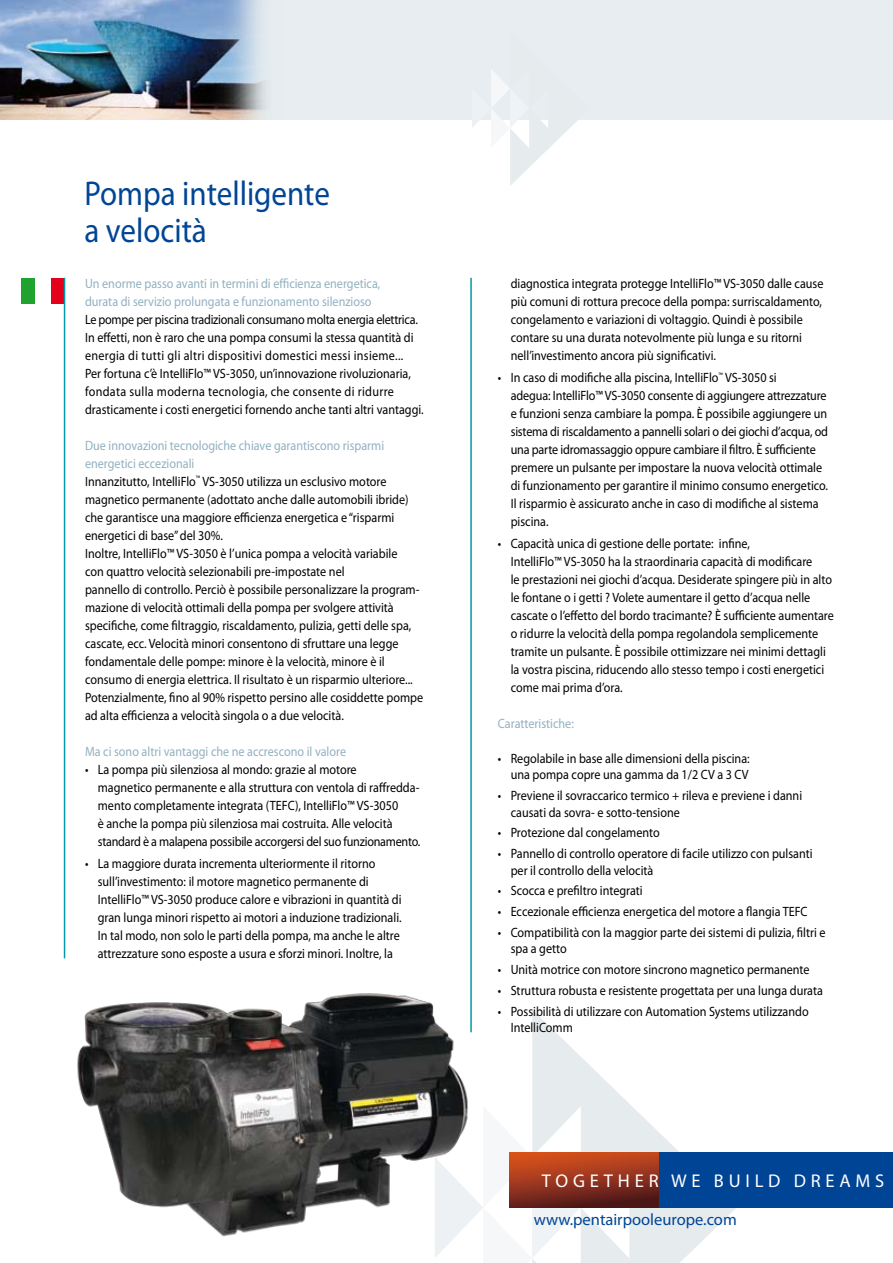
<style>
.page{position:relative;width:893px;height:1263px;background:#fff}
.page>*{position:absolute;margin:0;border:0;box-sizing:border-box;transform-origin:0 0}
.t1{font:34.5px/37.5px "Myriad Pro";color:#004595;scale:.9 1}
.t2{font:18.45px "Myriad Pro";letter-spacing:.26em;color:#fff}
.t3{font:16.5px "Myriad Pro";color:#004595}
.t4{font:13.5px/18px "Myriad Pro";color:#000;scale:.9 1}
.t5{font:13.5px/18px "Myriad Pro";color:#92b1c1;scale:.9 1}
.s1{color:#92b1c1}
</style>
<div class="page">
<div style="left:0;top:0;width:893px;height:119px;background:#e7edf0"></div>
<svg style="left:532px;top:1010px;width:204px;height:253px"></svg>
<img style="left:0;top:0;width:266px;height:119px">
<div style="left:658px;top:1152px;width:235px;height:56px;background:#004595"></div>
<div style="left:51px;top:278px;width:13px;height:25px;background:#e2001a"></div>
<div style="left:21px;top:278px;width:14px;height:25px;background:#1fa22e"></div>
<svg style="left:472px;top:70px;width:118px;height:116px"></svg>
<hr style="left:470px;top:278px;width:2px;height:754px;background:#0099a5">
<hr style="left:64px;top:278px;width:1px;height:680px;background:#0099a5">
<img style="left:77px;top:977px;width:406px;height:274px">
<svg style="left:509px;top:1152px;width:149px;height:56px;background:#92341c"></svg>
<h1 class="t1" style="left:84px;top:174px;width:274px">Pompa intelligente a velocità</h1>
<p class="t5" style="left:85px;top:274px;width:330px">Un enorme passo avanti in termini di efficienza energetica, durata di servizio prolungata e funzionamento silenzioso</p>
<p class="t4" style="left:85px;top:310px;width:378px">Le pompe per piscina tradizionali consumano molta energia elettrica.<br>I n effetti, non è raro che una pompa consumi la stessa quantità di energia di tutti gli altri dispositivi domestici messi insieme...<br>Per fortuna c’è I ntelliFlo™ VS-3050, un’innovazione rivoluzionaria, fondata sulla moderna tecnologia, che consente di ridurre drasticamente i costi energetici fornendo anche tanti altri vantaggi.</p>
<p class="t4" style="left:85px;top:436px;width:377px"><span class="s1">Due innovazioni tecnologiche chiave garantiscono risparmi energetici eccezionali<br></span>I nnanzitutto, I ntelliFlo<sup>™</sup> VS-3050 utilizza un esclusivo motore magnetico permanente (adottato anche dalle automobili ibride) che garantisce una maggiore efficienza energetica e “risparmi energetici di base” del 30%.<br>I noltre, I ntelliFlo™ VS-3050 è l’unica pompa a velocità variabile<br>con quattro velocità selezionabili pre-impostate nel<br>pannello di controllo. Perciò è possibile personalizzare la program&shy;mazione di velocità ottimali della pompa per svolgere attività specifiche, come filtraggio, riscaldamento, pulizia, getti delle spa, cascate, ecc. Velocità minori consentono di sfruttare una legge fondamentale delle pompe: minore è la velocità, minore è il consumo di energia elettrica. I l risultato è un risparmio ulteriore...<br>Potenzialmente, fino al 90% rispetto persino alle cosiddette pompe ad alta efficienza a velocità singola o a due velocità.</p>
<p class="t5" style="left:85px;top:742px;width:292px">Ma ci sono altri vantaggi che ne accrescono il valore</p>
<p class="t4" style="left:98px;top:760px;width:360px;text-indent:-13px">• La pompa più silenziosa al mondo: grazie al motore<br>magnetico permanente e alla struttura con ventola di raffredda&shy;mento completamente integrata (TEFC), I ntelliFlo™ VS-3050<br>è anche la pompa più silenziosa mai costruita. Alle velocità standard è a malapena possibile accorgersi del suo funzionamento.</p>
<p class="t4" style="left:98px;top:854px;width:339px;text-indent:-13px">• La maggiore durata incrementa ulteriormente il ritorno sull’investimento: il motore magnetico permanente di<br>I ntelliFlo™ VS-3050 produce calore e vibrazioni in quantità di gran lunga minori rispetto ai motori a induzione tradizionali.<br>I n tal modo, non solo le parti della pompa, ma anche le altre attrezzature sono esposte a usura e sforzi minori. I noltre, la</p>
<p class="t4" style="left:511px;top:274px;width:349px">diagnostica integrata protegge I ntelliFlo™ VS-3050 dalle cause più comuni di rottura precoce della pompa: surriscaldamento, congelamento e variazioni di voltaggio. Quindi è possibile contare su una durata notevolmente più lunga e su ritorni nell’investimento ancora più significativi.</p>
<p class="t4" style="left:511px;top:368px;width:354px;text-indent:-13px">• I n caso di modifiche alla piscina, I ntelliFlo<sup>™</sup> VS-3050 si<br>adegua: I ntelliFlo™ VS-3050 consente di aggiungere attrezzature e funzioni senza cambiare la pompa. È possibile aggiungere un sistema di riscaldamento a pannelli solari o dei giochi d’acqua, od una parte idromassaggio oppure cambiare il filtro. È sufficiente premere un pulsante per impostare la nuova velocità ottimale di funzionamento per garantire il minimo consumo energetico.<br>I l risparmio è assicurato anche in caso di modifiche al sistema piscina.</p>
<p class="t4" style="left:511px;top:535px;width:361px;text-indent:-13px">• Capacità unica di gestione delle portate: infine,<br>I ntelliFlo™ VS-3050 ha la straordinaria capacità di modificare<br>le prestazioni nei giochi d’acqua. Desiderate spingere più in alto le fontane o i getti ? Volete aumentare il getto d’acqua nelle cascate o l’effetto del bordo tracimante? È sufficiente aumentare o ridurre la velocità della pompa regolandola semplicemente tramite un pulsante. È possibile ottimizzare nei minimi dettagli la vostra piscina, riducendo allo stesso tempo i costi energetici come mai prima d’ora.</p>
<p class="t5" style="left:498px;top:715px;width:86px">Caratteristiche:</p>
<p class="t4" style="left:498px;top:750px;width:281px;line-height:16.5px;text-align:right">• Regolabile in base alle dimensioni della piscina: una pompa copre una gamma da 1/2 CV a 3 CV</p>
<p class="t4" style="left:511px;top:787px;width:325px;line-height:16.5px;text-indent:-13px">• Previene il sovraccarico termico + rileva e previene i danni causati da sovra- e sotto-tensione</p>
<p class="t4" style="left:498px;top:824px;width:181px">• Protezione dal congelamento</p>
<p class="t4" style="left:511px;top:845px;width:337px;line-height:16.5px;text-indent:-13px">• Pannello di controllo operatore di facile utilizzo con pulsanti per il controllo della velocità</p>
<p class="t4" style="left:498px;top:882px;width:162px">• Scocca e prefiltro integrati</p>
<p class="t4" style="left:498px;top:902px;width:346px">• Eccezionale efficienza energetica del motore a flangia TEFC</p>
<p class="t4" style="left:511px;top:924px;width:351px;line-height:16.5px;text-indent:-13px">• Compatibilità con la maggior parte dei sistemi di pulizia, filtri e spa a getto</p>
<p class="t4" style="left:498px;top:960px;width:348px">• Unità motrice con motore sincrono magnetico permanente</p>
<p class="t4" style="left:498px;top:981px;width:363px">• Struttura robusta e resistente progettata per una lunga durata</p>
<p class="t4" style="left:511px;top:1003px;width:333px;line-height:16.5px;text-indent:-13px">• Possibilità di utilizzare con Automation Systems utilizzando<br>I ntelliComm</p>
<h2 class="t2" style="left:542px;top:1169px;width:344px">Toget her we build dreams</h2>
<p class="t3" style="left:534px;top:1209px;width:205px">www.pentairpooleurope.com</p>
</div>
